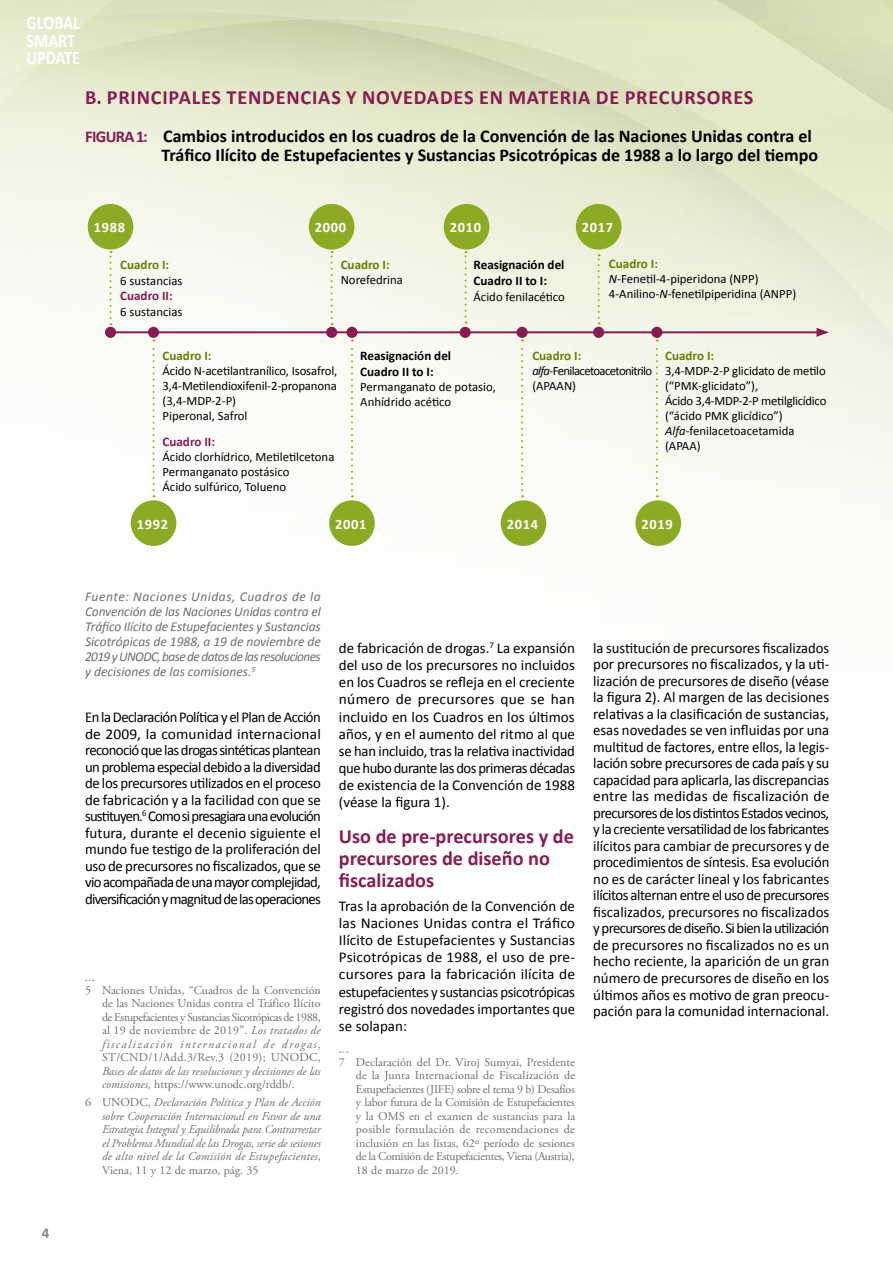
<style>
.page{position:relative;width:893px;height:1263px;background:#fff}
.page>*{position:absolute;margin:0;border:0;box-sizing:border-box;transform-origin:0 0}
.t1{font:700 20.25px/22.4px "Calibri";color:#881b52}
.t2{font:700 20.25px "Calibri";letter-spacing:.04em;color:#881b52}
.t3{font:700 19.2px/17.5px "Calibri";color:#fff;scale:.85 1}
.t4{font:700 18px/19.5px "Calibri";color:#000}
.t5{font:700 16.5px "Calibri";color:#881b52}
.t6{font:15px/16.5px "Calibri";letter-spacing:-.005em;color:#000;text-align:justify}
.t7{font:700 15px "Calibri";color:#878786}
.t8{font:700 14.4px "Calibri";letter-spacing:.05em;color:#fff}
.t9{font:italic 13.5px/15px "Calibri";letter-spacing:-.005em;color:#6f6f6e;text-align:justify}
.t10{font:700 13.05px/15.8px "Calibri";color:#000}
.t11{font:700 13.05px "Calibri";color:#697d05}
.t12{font:700 13.05px "Calibri";color:#881b52}
.t13{font:12.75px/15px "Calibri";color:#000}
.t14{font:12.75px/15px "Calibri";letter-spacing:-.05em;color:#000}
.t15{font:12px/13.5px "Adobe Garamond Pro";letter-spacing:-.03em;color:#6f6f6e;text-align:justify}
.t16{font:italic 12px/13.5px "Adobe Garamond Pro";color:#6f6f6e}
.s1{font-size:16.5px;color:#881b52}
.s2{font-style:italic}
.s3{font-style:normal}
</style>
<div class="page">
<svg style="left:0;top:141px;width:767px;height:60px;background:#eaedd7"></svg>
<svg style="left:0;top:201px;width:893px;height:345px;fill:#f9faf2"></svg>
<svg style="left:0;top:0;width:767px;height:141px;background:#dfe4c3"></svg>
<svg style="left:340px;top:1051px;width:8px;height:2px"></svg>
<div style="left:88px;top:204px;width:45px;height:46px;background:#8caa24;border-radius:50%"></div>
<div style="left:309px;top:204px;width:45px;height:46px;background:#8caa24;border-radius:50%"></div>
<div style="left:444px;top:204px;width:45px;height:46px;background:#8caa24;border-radius:50%"></div>
<div style="left:576px;top:204px;width:45px;height:46px;background:#8caa24;border-radius:50%"></div>
<div style="left:131px;top:500px;width:45px;height:46px;background:#8caa24;border-radius:50%"></div>
<div style="left:329px;top:500px;width:46px;height:46px;background:#8caa24;border-radius:50%"></div>
<div style="left:501px;top:500px;width:45px;height:46px;background:#8caa24;border-radius:50%"></div>
<div style="left:635px;top:500px;width:46px;height:46px;background:#8caa24;border-radius:50%"></div>
<svg style="left:110px;top:251px;width:2px;height:74px"></svg>
<svg style="left:331px;top:251px;width:2px;height:74px"></svg>
<svg style="left:465px;top:251px;width:2px;height:73px"></svg>
<svg style="left:598px;top:254px;width:2px;height:70px"></svg>
<svg style="left:153px;top:339px;width:2px;height:158px"></svg>
<svg style="left:351px;top:339px;width:2px;height:158px"></svg>
<svg style="left:521px;top:339px;width:2px;height:158px"></svg>
<svg style="left:656px;top:339px;width:2px;height:158px"></svg>
<hr style="left:106px;top:331px;width:714px;height:2px;background:#881b52">
<svg style="left:767px;top:0;width:126px;height:337px;background:#e3e7c9"></svg>
<div style="left:105px;top:327px;width:11px;height:11px;background:#881b52;border-radius:50%"></div>
<div style="left:326px;top:327px;width:11px;height:11px;background:#881b52;border-radius:50%"></div>
<div style="left:460px;top:327px;width:11px;height:11px;background:#881b52;border-radius:50%"></div>
<div style="left:593px;top:327px;width:11px;height:11px;background:#881b52;border-radius:50%"></div>
<div style="left:148px;top:327px;width:11px;height:11px;background:#881b52;border-radius:50%"></div>
<div style="left:346px;top:327px;width:12px;height:11px;background:#881b52;border-radius:50%"></div>
<div style="left:516px;top:327px;width:12px;height:11px;background:#881b52;border-radius:50%"></div>
<div style="left:651px;top:327px;width:11px;height:11px;background:#881b52;border-radius:50%"></div>
<p class="t3" style="left:26px;top:14px;width:65px">GLOBAL<br>SMART<br>UPDATE</p>
<h1 class="t2" style="left:85px;top:85px;width:670px">B. PRINCIPALES TENDENCIAS Y NOVEDADES EN MATERIA DE PRECURSORES</h1>
<p class="t5" style="left:85px;top:126px;width:31px">Figura</p>
<p class="t4" style="left:162px;top:126px;width:658px;text-indent:-25px"><span class="s1">1:</span> Cambios introducidos en los cuadros de la Convención de las Naciones Unidas contra el<br>Tráfico Ilícito de Estupefacientes y Sustancias Psicotrópicas de 1988 a lo largo del tiempo</p>
<p class="t8" style="left:94px;top:218px;width:33px">1988</p>
<p class="t8" style="left:315px;top:218px;width:33px">2000</p>
<p class="t8" style="left:450px;top:218px;width:33px">2010</p>
<p class="t8" style="left:582px;top:218px;width:33px">2017</p>
<p class="t11" style="left:609px;top:255px;width:51px">Cuadro I:</p>
<p class="t13" style="left:609px;top:271px;width:189px"><span class="s2">N</span>-Fenetil-4-piperidona (NPP)<br>4-Anilino-<span class="s2">N</span>-fenetilpiperidina (ANPP)</p>
<p class="t11" style="left:341px;top:256px;width:51px">Cuadro I:</p>
<p class="t13" style="left:341px;top:273px;width:64px">Norefedrina</p>
<p class="t11" style="left:120px;top:256px;width:51px">Cuadro I:</p>
<p class="t13" style="left:120px;top:273px;width:64px">6 sustancias</p>
<p class="t12" style="left:120px;top:288px;width:54px">Cuadro II:</p>
<p class="t13" style="left:120px;top:304px;width:64px">6 sustancias</p>
<p class="t11" style="left:163px;top:347px;width:51px">Cuadro I:</p>
<p class="t13" style="left:163px;top:363px;width:176px">Ácido N-acetilantranílico, Isosafrol,<br>3,4-Metilendioxifenil-2-propanona (3,4-MDP-2-P)<br>Piperonal, Safrol</p>
<p class="t12" style="left:163px;top:433px;width:54px">Cuadro II:</p>
<p class="t13" style="left:163px;top:449px;width:173px">Ácido clorhídrico, Metiletilcetona<br>Permanganato postásico<br>Ácido sulfúrico, Tolueno</p>
<p class="t10" style="left:474px;top:257px;width:92px">Reasignación del<br>Cuadro II to I:</p>
<p class="t13" style="left:474px;top:289px;width:93px">Ácido fenilacético</p>
<p class="t10" style="left:360px;top:348px;width:92px">Reasignación del<br>Cuadro II to I:</p>
<p class="t13" style="left:360px;top:379px;width:137px">Permanganato de potasio,<br>Anhídrido acético</p>
<p class="t11" style="left:532px;top:347px;width:51px">Cuadro I:</p>
<p class="t14" style="left:532px;top:363px;width:121px"><span class="s2">alfa</span>-Fenilacetoacetonitrilo (APAAN)</p>
<p class="t11" style="left:665px;top:347px;width:51px">Cuadro I:</p>
<p class="t13" style="left:665px;top:363px;width:163px">3,4-MDP-2-P glicidato de metilo (“PMK-glicidato”),<br>Ácido 3,4-MDP-2-P metilglicídico (“ácido PMK glicídico”)<br><span class="s2">Alfa</span>-fenilacetoacetamida (APAA)</p>
<p class="t8" style="left:137px;top:514px;width:33px">1992</p>
<p class="t8" style="left:335px;top:514px;width:33px">2001</p>
<p class="t8" style="left:507px;top:514px;width:33px">2014</p>
<p class="t8" style="left:642px;top:514px;width:33px">2019</p>
<p class="t7" style="left:42px;top:1223px;width:9px">4</p>
<p class="t9" style="left:85px;top:589px;width:237px">Fuente: Naciones Unidas, Cuadros de la Convención de las Naciones Unidas contra el Tráfico Ilícito de Estupefacientes y Sustancias Sicotrópicas de 1988, a 19 de noviembre de 2019 y UNODC, base de datos de las resoluciones y decisiones de las comisiones.<sup>5</sup></p>
<p class="t6" style="left:85px;top:709px;width:237px">En la Declaración Política y el Plan de Acción de 2009, la comunidad internacional reconoció que las drogas sintéticas plantean un problema especial debido a la diversidad de los precursores utilizados en el proceso de fabricación y a la facilidad con que se sustituyen.<sup>6</sup> Como si presagiara una evolución futura, durante el decenio siguiente el mundo fue testigo de la proliferación del uso de precursores no fiscalizados, que se vio acompañada de una mayor complejidad, diversificación y magnitud de las operaciones</p>
<p class="t15" style="left:102px;top:984px;width:220px;text-indent:-17px">5 Naciones Unidas, “Cuadros de la Convención de las Naciones Unidas contra el Tráfico Ilícito de Estupefacientes y Sustancias Sicotrópicas de 1988, al 19 de noviembre de 2019”. <span class="s2">Los tratados de fiscalización internacional de drogas</span>, ST/CND/1/Add.3/Rev.3 (2019); UNODC,</p>
<p class="t16" style="left:102px;top:1065px;width:220px">Bases de datos de las resoluciones y decisiones de las comisiones, <span class="s3">https://www.unodc.org/rddb/.</span></p>
<p class="t16" style="left:102px;top:1096px;width:220px;text-align:justify;text-indent:-17px"><span class="s3">6 UNODC,</span> Declaración Política y Plan de Acción sobre Cooperación Internacional en Favor de una Estrategia Integral y Equilibrada para Contrarrestar el Problema Mundial de las Drogas, serie de sesiones de alto nivel de la Comisión de Estupefacientes<span class="s3">, Viena, 11 y 12 de marzo, pág. 35</span></p>
<p class="t6" style="left:339px;top:639px;width:238px;line-height:17.1px">de fabricación de drogas.<sup>7</sup> La expansión del uso de los precursores no incluidos en los Cuadros se refleja en el creciente número de precursores que se han incluido en los Cuadros en los últimos años, y en el aumento del ritmo al que se han incluido, tras la relativa inactividad que hubo durante las dos primeras décadas de existencia de la Convención de 1988 (véase la figura 1).</p>
<h1 class="t1" style="left:339px;top:824px;width:236px">Uso de pre-precursores y de precursores de diseño no fiscalizados</h1>
<p class="t6" style="left:339px;top:897px;width:238px;line-height:17.1px">Tras la aprobación de la Convención de las Naciones Unidas contra el Tráfico Ilícito de Estupefacientes y Sustancias Psicotrópicas de 1988, el uso de pre&shy;cursores para la fabricación ilícita de estupefacientes y sustancias psicotrópicas registró dos novedades importantes que se solapan:</p>
<p class="t15" style="left:356px;top:1055px;width:221px;text-indent:-17px">7 Declaración del Dr. Viroj Sumyai, Presidente de la Junta Internacional de Fiscalización de Estupefacientes (JIFE) sobre el tema 9 b) Desafíos y labor futura de la Comisión de Estupefacientes y la OMS en el examen de sustancias para la posible formulación de recomendaciones de inclusión en las listas, 62º período de sesiones de la Comisión de Estupefacientes, Viena (Austria), 18 de marzo de 2019.</p>
<p class="t6" style="left:593px;top:640px;width:238px">la sustitución de precursores fiscalizados por precursores no fiscalizados, y la uti&shy;lización de precursores de diseño (véase la figura 2). Al margen de las decisiones relativas a la clasificación de sustancias, esas novedades se ven influidas por una multitud de factores, entre ellos, la legis&shy;lación sobre precursores de cada país y su capacidad para aplicarla, las discrepancias entre las medidas de fiscalización de precursores de los distintos Estados vecinos, y la creciente versatilidad de los fabricantes ilícitos para cambiar de precursores y de procedimientos de síntesis. Esa evolución no es de carácter lineal y los fabricantes ilícitos alternan entre el uso de precursores fiscalizados, precursores no fiscalizados y precursores de diseño. Si bien la utilización de precursores no fiscalizados no es un hecho reciente, la aparición de un gran número de precursores de diseño en los últimos años es motivo de gran preocu&shy;pación para la comunidad internacional.</p>
</div>
